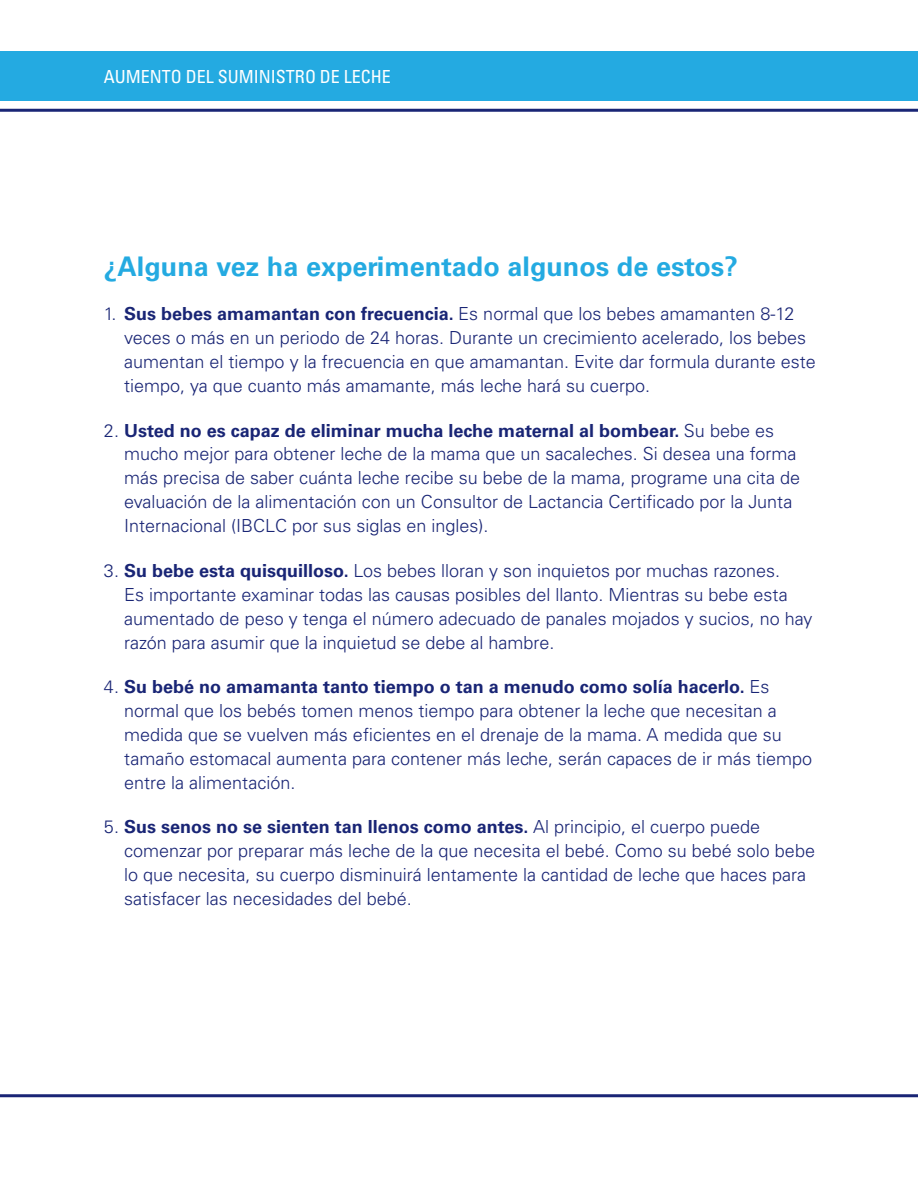
<style>
.page{position:relative;width:918px;height:1188px;background:#fff}
.page>*{position:absolute;margin:0;border:0;box-sizing:border-box;transform-origin:0 0}
.t1{font:700 27px "Univers LT Std";color:#24aae1}
.t2{font:300 18px/24px "Univers LT Std";color:#192575}
.t3{font:condensed 18px "Univers LT Std";color:#fff}
.s1{font-weight:700}
</style>
<div class="page">
<div style="left:0;top:51px;width:918px;height:49px;background:#24aae1"></div>
<hr style="left:0;top:109px;width:918px;height:3px;background:#192575">
<hr style="left:0;top:1094px;width:918px;height:3px;background:#192575">
<p class="t3" style="left:104px;top:65px;width:288px">AUMENTO DEL SUMINISTRO DE LECHE</p>
<h1 class="t1" style="left:104px;top:251px;width:635px">¿Alguna vez ha experimentado algunos de estos?</h1>
<p class="t2" style="left:124px;top:302px;width:693px;text-indent:-20px">1. <span class="s1">Sus bebes amamantan con frecuencia.</span> Es normal que los bebes amamanten 8-12 veces o más en un periodo de 24 horas. Durante un crecimiento acelerado, los bebes aumentan el tiempo y la frecuencia en que amamantan. Evite dar formula durante este tiempo, ya que cuanto más amamante, más leche hará su cuerpo.</p>
<p class="t2" style="left:124px;top:418px;width:678px;text-indent:-20px">2. <span class="s1">Usted no es capaz de eliminar mucha leche maternal al bombear.</span> Su bebe es mucho mejor para obtener leche de la mama que un sacaleches. Si desea una forma más precisa de saber cuánta leche recibe su bebe de la mama, programe una cita de evaluación de la alimentación con un Consultor de Lactancia Certificado por la Junta Internacional (IBCLC por sus siglas en ingles).</p>
<p class="t2" style="left:124px;top:558px;width:690px;text-indent:-20px">3. <span class="s1">Su bebe esta quisquilloso.</span> Los bebes lloran y son inquietos por muchas razones.<br>Es importante examinar todas las causas posibles del llanto. Mientras su bebe esta aumentado de peso y tenga el número adecuado de panales mojados y sucios, no hay razón para asumir que la inquietud se debe al hambre.</p>
<p class="t2" style="left:124px;top:675px;width:690px;text-indent:-20px">4. <span class="s1">Su bebé no amamanta tanto tiempo o tan a menudo como solía hacerlo.</span> Es normal que los bebés tomen menos tiempo para obtener la leche que necesitan a medida que se vuelven más eficientes en el drenaje de la mama. A medida que su tamaño estomacal aumenta para contener más leche, serán capaces de ir más tiempo entre la alimentación.</p>
<p class="t2" style="left:124px;top:815px;width:692px;text-indent:-20px">5. <span class="s1">Sus senos no se sienten tan llenos como antes.</span> Al principio, el cuerpo puede comenzar por preparar más leche de la que necesita el bebé. Como su bebé solo bebe lo que necesita, su cuerpo disminuirá lentamente la cantidad de leche que haces para satisfacer las necesidades del bebé.</p>
</div>
